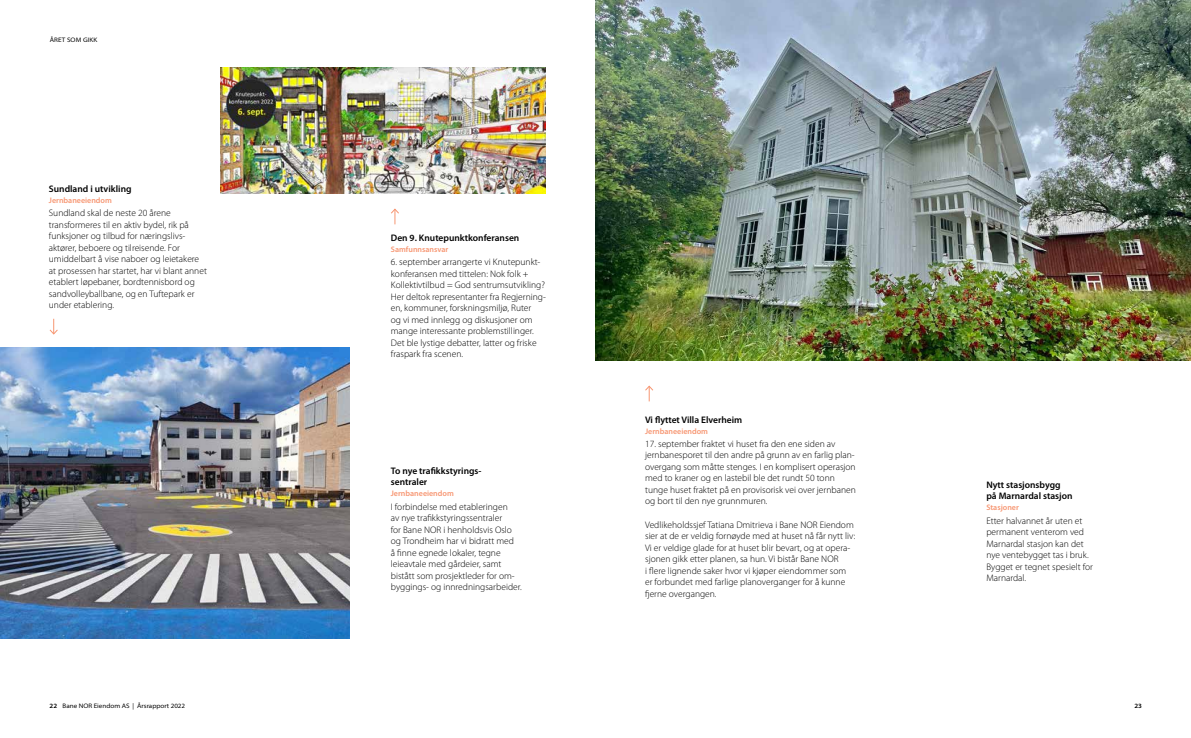
<style>
.page{position:relative;width:1191px;height:738px;background:#fff}
.page>*{position:absolute;margin:0;border:0;box-sizing:border-box;transform-origin:0 0}
.t1{font:300 9.5px/11.5px "Myriad Pro";color:#000}
.t2{font:600 9.5px/11.5px "Myriad Pro";color:#000}
.t3{font:600 8px "Myriad Pro";color:#f79672}
.t4{font:semi-expanded 6.5px "Myriad Pro";color:#000}
.t5{font:semi-expanded 6.5px "Myriad Pro";letter-spacing:.02em;color:#000}
.t6{font:600 semi-expanded 6.5px "Myriad Pro";color:#000}
.s1{font-weight:600}
</style>
<div class="page">
<img style="left:0;top:347px;width:350px;height:291px">
<img style="left:220px;top:67px;width:325px;height:126px">
<img style="left:595px;top:0;width:596px;height:360px">
<svg style="left:645px;top:385px;width:8px;height:16px"></svg>
<svg style="left:391px;top:208px;width:8px;height:16px"></svg>
<svg style="left:49px;top:318px;width:9px;height:17px"></svg>
<p class="t5" style="left:50px;top:35px;width:49px">ÅRET SOM GIKK</p>
<p class="t2" style="left:49px;top:183px;width:84px">Sundland i utvikling</p>
<p class="t3" style="left:49px;top:195px;width:64px">Jernbaneeiendom</p>
<p class="t1" style="left:49px;top:207px;width:159px">Sundland skal de neste 20 årene transformeres til en aktiv bydel, rik på funksjoner og tilbud for næringslivs&shy;aktører, beboere og tilreisende. For umiddelbart å vise naboer og leietakere at prosessen har startet, har vi blant annet etablert løpebaner, bordtennisbord og sandvolleyballbane, og en Tuftepark er under etablering.</p>
<p class="t2" style="left:391px;top:232px;width:130px">Den 9. Knutepunktkonferansen</p>
<p class="t3" style="left:391px;top:244px;width:59px">Samfunnsansvar</p>
<p class="t1" style="left:391px;top:256px;width:156px">6. september arrangerte vi Knutepunkt&shy;konferansen med tittelen: Nok folk + Kollektivtilbud = God sentrumsutvikling?<br>Her deltok representanter fra Regjerning&shy;en, kommuner, forskningsmiljø, Ruter<br>og vi med innlegg og diskusjoner om mange interessante problemstillinger.<br>Det ble lystige debatter, latter og friske fraspark fra scenen.</p>
<p class="t2" style="left:391px;top:464px;width:92px">To nye trafikkstyrings&shy;sentraler</p>
<p class="t3" style="left:391px;top:488px;width:64px">Jernbaneeiendom</p>
<p class="t1" style="left:391px;top:500px;width:132px">I forbindelse med etableringen<br>av nye trafikkstyringssentraler<br>for Bane NOR i henholdsvis Oslo og Trondheim har vi bidratt med<br>å finne egnede lokaler, tegne leieavtale med gårdeier, samt bistått som prosjektleder for om&shy;byggings- og innredningsarbeider.</p>
<p class="t2" style="left:645px;top:413px;width:99px">Vi flyttet Villa Elverheim</p>
<p class="t3" style="left:645px;top:426px;width:64px">Jernbaneeiendom</p>
<p class="t1" style="left:645px;top:438px;width:212px">17. september fraktet vi huset fra den ene siden av jernbanesporet til den andre på grunn av en farlig plan&shy;overgang som måtte stenges. I en komplisert operasjon med to kraner og en lastebil ble det rundt 50 tonn tunge huset fraktet på en provisorisk vei over jernbanen og bort til den nye grunnmuren.</p>
<p class="t1" style="left:645px;top:518px;width:212px">Vedlikeholdssjef Tatiana Dmitrieva i Bane NOR Eiendom sier at de er veldig fornøyde med at huset nå får nytt liv:<br>Vi er veldige glade for at huset blir bevart, og at opera&shy;sjonen gikk etter planen, sa hun. Vi bistår Bane NOR<br>i flere lignende saker hvor vi kjøper eiendommer som er forbundet med farlige planoverganger for å kunne fjerne overgangen.</p>
<p class="t2" style="left:986px;top:479px;width:88px">Nytt stasjonsbygg på Marnardal stasjon</p>
<p class="t3" style="left:986px;top:503px;width:34px">Stasjoner</p>
<p class="t1" style="left:986px;top:514px;width:108px">Etter halvannet år uten et permanent venterom ved<br>Marnardal stasjon kan det nye ventebygget tas i bruk.<br>Bygget er tegnet spesielt for<br>Marnardal.</p>
<p class="t4" style="left:50px;top:701px;width:137px"><span class="s1">22</span> Bane NOR Eiendom AS | Årsrapport 2022</p>
<p class="t6" style="left:1134px;top:701px;width:9px">23</p>
</div>
